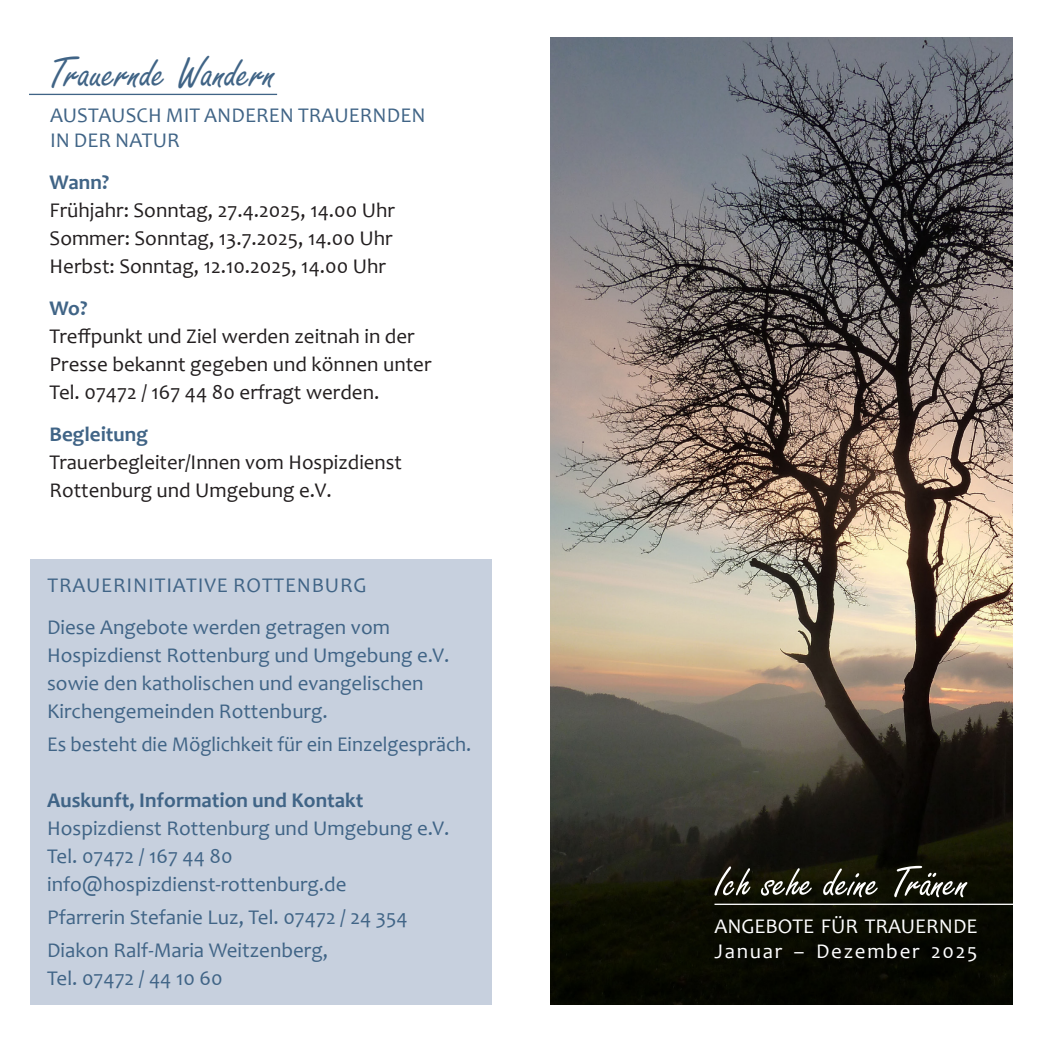
<style>
.page{position:relative;width:1042px;height:1042px;background:#fff}
.page>*{position:absolute;margin:0;border:0;box-sizing:border-box;transform-origin:0 0}
.t1{font:45.5px "Freestyle Script";color:#406486}
.GT{font:21px/28px "Candara";color:#406486}
.GT-2{font:21px "Candara";color:#231f20}
.GT-3{font:700 21px "Candara";color:#406486}
.GT-4{font:21px "Candara";letter-spacing:.04em;color:#406486}
.t2{font:21px "Candara";color:#fff}
.t3{font:21px "Candara";letter-spacing:.08em;color:#fff}
</style>
<div class="page">
<div style="left:30px;top:559px;width:461px;height:446px;background:#c7d0de"></div>
<img style="left:551px;top:37px;width:461px;height:968px">
<svg style="left:714px;top:866px;width:253px;height:31px;background:#3d3e32"></svg>
<hr style="left:714px;top:903px;width:328px;height:2px;background:#fff">
<hr style="left:29px;top:94px;width:248px;height:1px;background:#406486">
<p class="t1" style="left:48px;top:48px;width:229px">Trauernde Wandern</p>
<p class="GT" style="left:50px;top:101px;width:377px">AUSTAUSCH MIT ANDEREN TRAUERNDEN</p>
<p class="GT" style="left:50px;top:126px;width:131px">IN DER NATUR</p>
<p class="GT-3" style="left:50px;top:169px;width:61px">Wann?</p>
<p class="GT-2" style="left:50px;top:197px;width:347px">Frühjahr: Sonntag, 27.4.2025, 14.00 Uhr</p>
<p class="GT-2" style="left:50px;top:225px;width:344px">Sommer: Sonntag, 13.7.2025, 14.00 Uhr</p>
<p class="GT-2" style="left:50px;top:253px;width:338px">Herbst: Sonntag, 12.10.2025, 14.00 Uhr</p>
<p class="GT-3" style="left:50px;top:295px;width:39px">Wo?</p>
<p class="GT-2" style="left:50px;top:323px;width:367px">Treffpunkt und Ziel werden zeitnah in der</p>
<p class="GT-2" style="left:50px;top:351px;width:383px">Presse bekannt gegeben und können unter</p>
<p class="GT-2" style="left:50px;top:379px;width:331px">Tel. 07472 / 167 44 80 erfragt werden.</p>
<p class="GT-3" style="left:50px;top:421px;width:100px">Begleitung</p>
<p class="GT-2" style="left:50px;top:449px;width:354px">Trauerbegleiter/Innen vom Hospizdienst</p>
<p class="GT-2" style="left:50px;top:477px;width:284px">Rottenburg und Umgebung e.V.</p>
<p class="GT-4" style="left:48px;top:572px;width:321px">TRAUERINITIATIVE ROTTENBURG</p>
<p class="GT" style="left:47px;top:613px;width:404px">Diese Angebote werden getragen vom<br>Hospizdienst Rottenburg und Umgebung e.V.</p>
<p class="GT" style="left:47px;top:669px;width:378px">sowie den katholischen und evangelischen<br>Kirchengemeinden Rottenburg.</p>
<p class="GT" style="left:47px;top:730px;width:426px">Es besteht die Möglichkeit für ein Einzelgespräch.</p>
<p class="GT-3" style="left:47px;top:787px;width:318px">Auskunft, Information und Kontakt</p>
<p class="GT" style="left:47px;top:814px;width:404px">Hospizdienst Rottenburg und Umgebung e.V.</p>
<p class="GT" style="left:47px;top:842px;width:187px">Tel. 07472 / 167 44 80</p>
<p class="GT" style="left:47px;top:870px;width:301px">info@hospizdienst-rottenburg.de</p>
<p class="GT" style="left:47px;top:903px;width:362px">Pfarrerin Stefanie Luz, Tel. 07472 / 24 354</p>
<p class="GT" style="left:47px;top:936px;width:282px">Diakon Ralf-Maria Weitzenberg,</p>
<p class="GT" style="left:47px;top:964px;width:177px">Tel. 07472 / 44 10 60</p>
<p class="t2" style="left:714px;top:913px;width:264px">ANGEBOTE FÜR TRAUERNDE</p>
<p class="t3" style="left:714px;top:938px;width:264px">Januar – Dezember 2025</p>
</div>
